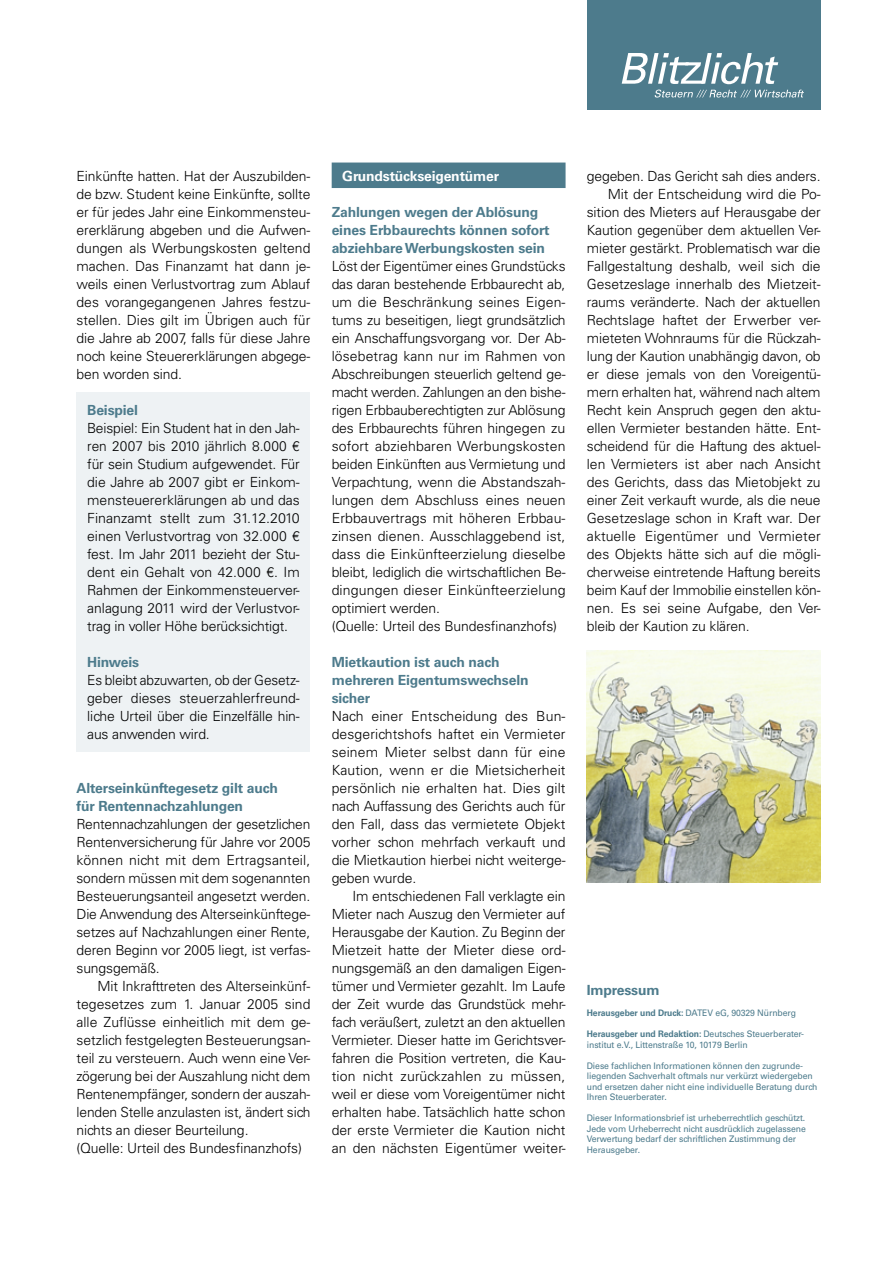
<style>
.page{position:relative;width:893px;height:1263px;background:#fff}
.page>*{position:absolute;margin:0;border:0;box-sizing:border-box;transform-origin:0 0}
.t1{font:300 13.95px/18px "Univers LT Std";letter-spacing:-.01em;color:#000}
.t2{font:300 13.95px "Univers LT Std";letter-spacing:.01em;color:#000}
.t3{font:700 13.95px "Univers LT Std";letter-spacing:-.01em;color:#4d7b8c}
.t4{font:700 13.95px "Univers LT Std";letter-spacing:-.01em;color:#fff}
.t5{font:9px/10.5px "Univers LT Std";letter-spacing:-.01em;color:#4d7b8c;scale:.96 1}
.s1{font-weight:700;color:#4d7b8c}
.s2{font-weight:700}
</style>
<div class="page">
<div style="left:587px;top:0;width:234px;height:110px;background:#4d7b8c"></div>
<svg style="left:622px;top:53px;width:156px;height:31px"></svg>
<svg style="left:655px;top:90px;width:149px;height:8px"></svg>
<div style="left:332px;top:163px;width:234px;height:25px;background:#4d7b8c"></div>
<div style="left:77px;top:392px;width:233px;height:359px;background:#eef2f4"></div>
<img style="left:587px;top:651px;width:234px;height:231px">
<p class="t1" style="left:77px;top:167px;width:235px;text-align:justify">Einkünfte hatten. Hat der Auszubilden&shy;de bzw. Student keine Einkünfte, sollte er für jedes Jahr eine Einkommensteu&shy;ererklärung abgeben und die Aufwen&shy;dungen als Werbungskosten geltend machen. Das Finanzamt hat dann je&shy;weils einen Verlustvortrag zum Ablauf des vorangegangenen Jahres festzu&shy;stellen. Dies gilt im Übrigen auch für die Jahre ab 2007, falls für diese Jahre noch keine Steuererklärungen abgege&shy;ben worden sind.</p>
<p class="t1" style="left:87px;top:401px;width:214px"><span class="s1">Beispiel<br></span>Beispiel: Ein Student hat in den Jah&shy;ren 2007 bis 2010 jährlich 8.000 € für sein Studium aufgewendet. Für die Jahre ab 2007 gibt er Einkom&shy;mensteuererklärungen ab und das<br>Finanzamt stellt zum 31.12.2010 einen Verlustvortrag von 32.000 € fest. Im Jahr 2011 bezieht der Stu&shy;dent ein Gehalt von 42.000 €. Im<br>Rahmen der Einkommensteuerver&shy;anlagung 2011 wird der Verlustvor&shy;trag in voller Höhe berücksichtigt.</p>
<p class="t1" style="left:87px;top:653px;width:214px"><span class="s1">Hinweis<br></span>Es bleibt abzuwarten, ob der Gesetz&shy;geber dieses steuerzahlerfreund&shy;liche Urteil über die Einzelfälle hin&shy;aus anwenden wird.</p>
<p class="t3" style="left:77px;top:779px;width:203px">Alterseinkünftegesetz gilt auch</p>
<p class="t3" style="left:77px;top:797px;width:168px">für Rentennachzahlungen</p>
<p class="t1" style="left:77px;top:815px;width:235px">Rentennachzahlungen der gesetzlichen</p>
<p class="t1" style="left:77px;top:833px;width:235px">Rentenversicherung für Jahre vor 2005</p>
<p class="t2" style="left:77px;top:851px;width:235px">können nicht mit dem Ertragsanteil,</p>
<p class="t1" style="left:77px;top:869px;width:235px">sondern müssen mit dem sogenannten</p>
<p class="t1" style="left:77px;top:887px;width:235px">Besteuerungsanteil angesetzt werden.</p>
<p class="t1" style="left:77px;top:905px;width:235px">Die Anwendung des Alterseinkünftege-</p>
<p class="t1" style="left:77px;top:923px;width:235px">setzes auf Nachzahlungen einer Rente,</p>
<p class="t1" style="left:77px;top:941px;width:235px">deren Beginn vor 2005 liegt, ist verfas-</p>
<p class="t1" style="left:77px;top:959px;width:85px">sungsgemäß.</p>
<p class="t1" style="left:97px;top:977px;width:215px">Mit Inkrafttreten des Alterseinkünf-</p>
<p class="t1" style="left:77px;top:995px;width:235px">tegesetzes zum 1. Januar 2005 sind</p>
<p class="t1" style="left:77px;top:1013px;width:235px">alle Zuflüsse einheitlich mit dem ge-</p>
<p class="t1" style="left:77px;top:1031px;width:235px">setzlich festgelegten Besteuerungsan-</p>
<p class="t1" style="left:77px;top:1049px;width:235px">teil zu versteuern. Auch wenn eine Ver-</p>
<p class="t1" style="left:77px;top:1067px;width:235px">zögerung bei der Auszahlung nicht dem</p>
<p class="t1" style="left:77px;top:1085px;width:235px">Rentenempfänger, sondern der auszah-</p>
<p class="t1" style="left:77px;top:1103px;width:235px">lenden Stelle anzulasten ist, ändert sich</p>
<p class="t1" style="left:77px;top:1121px;width:174px">nichts an dieser Beurteilung.</p>
<p class="t1" style="left:77px;top:1139px;width:227px">(Quelle: Urteil des Bundesfinanzhofs)</p>
<p class="t4" style="left:342px;top:167px;width:158px">Grundstückseigentümer</p>
<p class="t1" style="left:332px;top:203px;width:235px"><span class="s1">Zahlungen wegen der Ablösung eines Erbbaurechts können sofort abziehbare Werbungskosten sein </span>Löst der Eigentümer eines Grundstücks das daran bestehende Erbbaurecht ab, um die Beschränkung seines Eigen&shy;tums zu beseitigen, liegt grundsätzlich ein Anschaffungsvorgang vor. Der Ab&shy;lösebetrag kann nur im Rahmen von Abschreibungen steuerlich geltend ge&shy;macht werden. Zahlungen an den bishe&shy;rigen Erbbauberechtigten zur Ablösung des Erbbaurechts führen hingegen zu sofort abziehbaren Werbungskosten beiden Einkünften aus Vermietung und Verpachtung, wenn die Abstandszah&shy;lungen dem Abschluss eines neuen Erbbauvertrags mit höheren Erbbau&shy;zinsen dienen. Ausschlaggebend ist, dass die Einkünfteerzielung dieselbe bleibt, lediglich die wirtschaftlichen Be&shy;dingungen dieser Einkünfteerzielung optimiert werden.<br>(Quelle: Urteil des Bundesfinanzhofs)</p>
<p class="t3" style="left:332px;top:653px;width:169px">Mietkaution ist auch nach</p>
<p class="t3" style="left:332px;top:671px;width:198px">mehreren Eigentumswechseln</p>
<p class="t3" style="left:332px;top:689px;width:40px">sicher</p>
<p class="t2" style="left:332px;top:707px;width:235px">Nach einer Entscheidung des Bun-</p>
<p class="t2" style="left:332px;top:725px;width:235px">desgerichtshofs haftet ein Vermieter</p>
<p class="t2" style="left:332px;top:743px;width:235px">seinem Mieter selbst dann für eine</p>
<p class="t2" style="left:332px;top:761px;width:235px">Kaution, wenn er die Mietsicherheit</p>
<p class="t2" style="left:332px;top:779px;width:235px">persönlich nie erhalten hat. Dies gilt</p>
<p class="t1" style="left:332px;top:797px;width:235px">nach Auffassung des Gerichts auch für</p>
<p class="t1" style="left:332px;top:815px;width:235px">den Fall, dass das vermietete Objekt</p>
<p class="t1" style="left:332px;top:833px;width:235px">vorher schon mehrfach verkauft und</p>
<p class="t1" style="left:332px;top:851px;width:235px">die Mietkaution hierbei nicht weiterge-</p>
<p class="t1" style="left:332px;top:869px;width:86px">geben wurde.</p>
<p class="t1" style="left:352px;top:887px;width:215px">Im entschiedenen Fall verklagte ein</p>
<p class="t1" style="left:332px;top:905px;width:235px">Mieter nach Auszug den Vermieter auf</p>
<p class="t1" style="left:332px;top:923px;width:235px">Herausgabe der Kaution. Zu Beginn der</p>
<p class="t1" style="left:332px;top:941px;width:235px">Mietzeit hatte der Mieter diese ord-</p>
<p class="t1" style="left:332px;top:959px;width:235px">nungsgemäß an den damaligen Eigen-</p>
<p class="t1" style="left:332px;top:977px;width:235px">tümer und Vermieter gezahlt. Im Laufe</p>
<p class="t1" style="left:332px;top:995px;width:235px">der Zeit wurde das Grundstück mehr-</p>
<p class="t1" style="left:332px;top:1013px;width:235px">fach veräußert, zuletzt an den aktuellen</p>
<p class="t1" style="left:332px;top:1031px;width:235px">Vermieter. Dieser hatte im Gerichtsver-</p>
<p class="t1" style="left:332px;top:1049px;width:235px">fahren die Position vertreten, die Kau-</p>
<p class="t2" style="left:332px;top:1067px;width:235px">tion nicht zurückzahlen zu müssen,</p>
<p class="t1" style="left:332px;top:1085px;width:235px">weil er diese vom Voreigentümer nicht</p>
<p class="t1" style="left:332px;top:1103px;width:235px">erhalten habe. Tatsächlich hatte schon</p>
<p class="t1" style="left:332px;top:1121px;width:235px">der erste Vermieter die Kaution nicht</p>
<p class="t1" style="left:332px;top:1139px;width:235px">an den nächsten Eigentümer weiter-</p>
<p class="t1" style="left:587px;top:167px;width:235px">gegeben. Das Gericht sah dies anders.</p>
<p class="t1" style="left:608px;top:185px;width:215px">Mit der Entscheidung wird die Po-</p>
<p class="t1" style="left:587px;top:203px;width:235px">sition des Mieters auf Herausgabe der</p>
<p class="t1" style="left:587px;top:221px;width:235px">Kaution gegenüber dem aktuellen Ver-</p>
<p class="t1" style="left:587px;top:239px;width:235px">mieter gestärkt. Problematisch war die</p>
<p class="t1" style="left:587px;top:257px;width:235px">Fallgestaltung deshalb, weil sich die</p>
<p class="t1" style="left:587px;top:275px;width:235px">Gesetzeslage innerhalb des Mietzeit-</p>
<p class="t1" style="left:587px;top:293px;width:235px">raums veränderte. Nach der aktuellen</p>
<p class="t1" style="left:587px;top:311px;width:235px">Rechtslage haftet der Erwerber ver-</p>
<p class="t1" style="left:587px;top:329px;width:235px">mieteten Wohnraums für die Rückzah-</p>
<p class="t1" style="left:587px;top:347px;width:235px">lung der Kaution unabhängig davon, ob</p>
<p class="t1" style="left:587px;top:365px;width:235px">er diese jemals von den Voreigentü-</p>
<p class="t1" style="left:587px;top:383px;width:235px">mern erhalten hat, während nach altem</p>
<p class="t1" style="left:587px;top:401px;width:235px">Recht kein Anspruch gegen den aktu-</p>
<p class="t1" style="left:587px;top:419px;width:235px">ellen Vermieter bestanden hätte. Ent-</p>
<p class="t1" style="left:587px;top:437px;width:235px">scheidend für die Haftung des aktuel-</p>
<p class="t1" style="left:587px;top:455px;width:235px">len Vermieters ist aber nach Ansicht</p>
<p class="t1" style="left:587px;top:473px;width:235px">des Gerichts, dass das Mietobjekt zu</p>
<p class="t1" style="left:587px;top:491px;width:235px">einer Zeit verkauft wurde, als die neue</p>
<p class="t1" style="left:587px;top:509px;width:235px">Gesetzeslage schon in Kraft war. Der</p>
<p class="t2" style="left:587px;top:527px;width:235px">aktuelle Eigentümer und Vermieter</p>
<p class="t1" style="left:587px;top:545px;width:235px">des Objekts hätte sich auf die mögli-</p>
<p class="t1" style="left:587px;top:563px;width:235px">cherweise eintretende Haftung bereits</p>
<p class="t1" style="left:587px;top:581px;width:235px">beim Kauf der Immobilie einstellen kön-</p>
<p class="t1" style="left:587px;top:599px;width:235px">nen. Es sei seine Aufgabe, den Ver-</p>
<p class="t1" style="left:587px;top:617px;width:164px">bleib der Kaution zu klären.</p>
<p class="t3" style="left:587px;top:982px;width:74px">Impressum</p>
<p class="t5" style="left:587px;top:1008px;width:219px"><span class="s2">Herausgeber und Druck:</span> DATEV eG, 90329 Nürnberg</p>
<p class="t5" style="left:587px;top:1029px;width:228px"><span class="s2">Herausgeber und Redaktion:</span> Deutsches Steuerberater&shy;institut e.V., Littenstraße 10, 10179 Berlin</p>
<p class="t5" style="left:587px;top:1060px;width:242px">Diese fachlichen Informationen können den zugrunde&shy;liegenden Sachverhalt oftmals nur verkürzt wiedergeben und ersetzen daher nicht eine individuelle Beratung durch Ihren Steuerberater.</p>
<p class="t5" style="left:587px;top:1113px;width:230px">Dieser Informationsbrief ist urheberrechtlich geschützt.<br>Jede vom Urheberrecht nicht ausdrücklich zugelassene Verwertung bedarf der schriftlichen Zustimmung der Herausgeber.</p>
</div>
